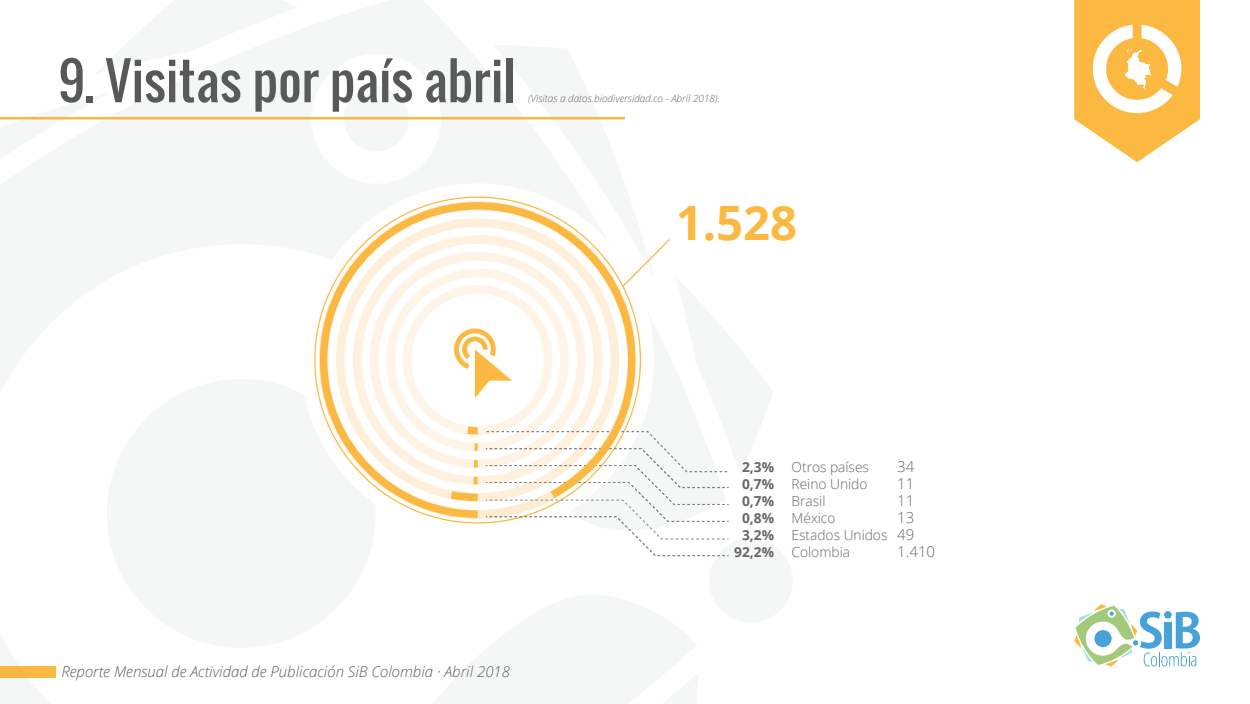
<style>
.page{position:relative;width:1250px;height:704px;background:#fff}
.page>*{position:absolute;margin:0;border:0;box-sizing:border-box;transform-origin:0 0}
.t1{font:50.38px "Oswald";color:#57585a}
.t2{font:700 47.25px "Open Sans";color:#fcb941}
.t3{font:italic 300 15px "Open Sans";color:#5d5d5d}
.t4{font:300 15px "Open Sans";color:#666}
.t5{font:300 13.75px "Open Sans";color:#666}
.t6{font:700 13.75px "Open Sans";color:#666}
.t7{font:italic 300 10px "Open Sans";color:#666}
</style>
<div class="page">
<svg style="left:1074px;top:0;width:126px;height:162px"></svg>
<svg style="left:1074px;top:604px;width:126px;height:62px"></svg>
<svg style="left:0;top:666px;width:56px;height:12px"></svg>
<svg style="left:0;top:116px;width:112px;height:4px"></svg>
<svg style="left:493px;top:116px;width:132px;height:4px"></svg>
<div style="left:344px;top:86px;width:65px;height:65px;background:#f5f6f6;border-radius:50%"></div>
<svg style="left:316px;top:198px;width:270px;height:322px"></svg>
<svg style="left:443px;top:238px;width:286px;height:319px"></svg>
<h1 class="t1" style="left:58px;top:43px;width:458px">9. Visitas por país abril</h1>
<p class="t7" style="left:528px;top:92px;width:193px">(Visitas a datos.biodiversidad.co - Abril 2018).</p>
<h2 class="t2" style="left:676px;top:189px;width:123px">1.528</h2>
<p class="t3" style="left:61px;top:661px;width:450px">Reporte Mensual de Actividad de Publicación SiB Colombia · Abril 2018</p>
<p class="t6" style="left:742px;top:457px;width:34px">2,3%</p>
<p class="t6" style="left:742px;top:508px;width:34px">0,8%</p>
<p class="t6" style="left:742px;top:474px;width:34px">0,7%</p>
<p class="t6" style="left:742px;top:491px;width:34px">0,7%</p>
<p class="t5" style="left:792px;top:457px;width:79px">Otros países</p>
<p class="t5" style="left:792px;top:474px;width:77px">Reino Unido</p>
<p class="t5" style="left:792px;top:491px;width:35px">Brasil</p>
<p class="t5" style="left:792px;top:508px;width:45px">México</p>
<p class="t4" style="left:897px;top:456px;width:19px">34</p>
<p class="t4" style="left:897px;top:473px;width:19px">11</p>
<p class="t4" style="left:897px;top:490px;width:19px">11</p>
<p class="t4" style="left:897px;top:507px;width:19px">13</p>
<p class="t6" style="left:742px;top:525px;width:34px">3,2%</p>
<p class="t5" style="left:792px;top:525px;width:97px">Estados Unidos</p>
<p class="t4" style="left:897px;top:524px;width:19px">49</p>
<p class="t6" style="left:734px;top:542px;width:41px">92,2%</p>
<p class="t5" style="left:792px;top:542px;width:60px">Colombia</p>
<p class="t4" style="left:897px;top:541px;width:39px">1.410</p>
</div>
